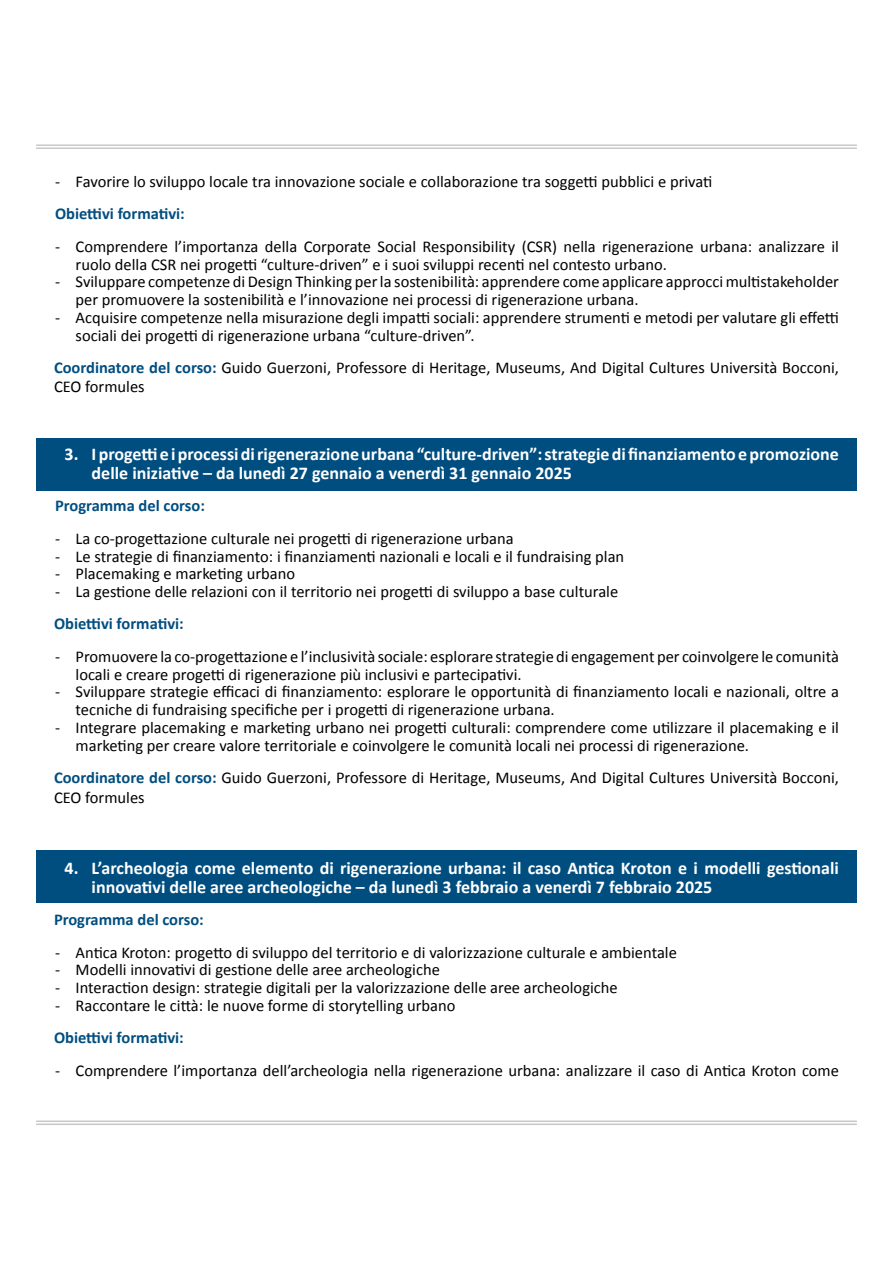
<style>
.page{position:relative;width:893px;height:1263px;background:#fff}
.page>*{position:absolute;margin:0;border:0;box-sizing:border-box;transform-origin:0 0}
.t1{font:700 18px/19.4px "Calibri";color:#fff}
.t2{font:16.5px/17.9px "Calibri";color:#000}
.t3{font:700 16.5px "Calibri";color:#004e80}
.s1{font-weight:700;color:#004e80}
</style>
<div class="page">
<hr style="left:36px;top:144px;width:821px;height:2px;background:#c7c8ca">
<hr style="left:36px;top:147px;width:821px;height:2px;background:#c7c8ca">
<hr style="left:36px;top:1120px;width:821px;height:2px;background:#c7c8ca">
<hr style="left:36px;top:1123px;width:821px;height:2px;background:#c7c8ca">
<div style="left:36px;top:850px;width:821px;height:53px;background:#004e80"></div>
<div style="left:36px;top:438px;width:821px;height:52px;background:#004e80"></div>
<p class="t2" style="left:55px;top:173px;width:659px">- Favorire lo sviluppo locale tra innovazione sociale e collaborazione tra soggetti pubblici e privati</p>
<p class="t3" style="left:55px;top:203px;width:131px">Obiettivi formativi:</p>
<p class="t2" style="left:76px;top:237px;width:765px;text-indent:-21px">- Comprendere l’importanza della Corporate Social Responsibility (CSR) nella rigenerazione urbana: analizzare il ruolo della CSR nei progetti “culture-driven” e i suoi sviluppi recenti nel contesto urbano.</p>
<p class="t2" style="left:76px;top:273px;width:765px;text-indent:-21px">- Sviluppare competenze di Design Thinking per la sostenibilità: apprendere come applicare approcci multistakeholder per promuovere la sostenibilità e l’innovazione nei processi di rigenerazione urbana.</p>
<p class="t2" style="left:76px;top:309px;width:765px;text-indent:-21px">- Acquisire competenze nella misurazione degli impatti sociali: apprendere strumenti e metodi per valutare gli effetti sociali dei progetti di rigenerazione urbana “culture-driven”.</p>
<p class="t2" style="left:54px;top:357px;width:786px;line-height:19.8px"><span class="s1">Coordinatore del corso:</span> Guido Guerzoni, Professore di Heritage, Museums, And Digital Cultures Università Bocconi,<br>CEO formules</p>
<p class="t1" style="left:92px;top:444px;width:749px;text-indent:-27px">3. I progetti e i processi di rigenerazione urbana “culture-driven”: strategie di finanziamento e promozione delle iniziative – da lunedì 27 gennaio a venerdì 31 gennaio 2025</p>
<p class="t3" style="left:55px;top:495px;width:151px">Programma del corso:</p>
<p class="t2" style="left:55px;top:529px;width:460px">- La co-progettazione culturale nei progetti di rigenerazione urbana</p>
<p class="t2" style="left:55px;top:547px;width:571px">- Le strategie di finanziamento: i finanziamenti nazionali e locali e il fundraising plan</p>
<p class="t2" style="left:55px;top:565px;width:242px">- Placemaking e marketing urbano</p>
<p class="t2" style="left:55px;top:583px;width:565px">- La gestione delle relazioni con il territorio nei progetti di sviluppo a base culturale</p>
<p class="t3" style="left:54px;top:613px;width:131px">Obiettivi formativi:</p>
<p class="t2" style="left:76px;top:647px;width:765px;text-indent:-21px">- Promuovere la co-progettazione e l’inclusività sociale: esplorare strategie di engagement per coinvolgere le comunità locali e creare progetti di rigenerazione più inclusivi e partecipativi.</p>
<p class="t2" style="left:76px;top:683px;width:765px;text-indent:-21px">- Sviluppare strategie efficaci di finanziamento: esplorare le opportunità di finanziamento locali e nazionali, oltre a tecniche di fundraising specifiche per i progetti di rigenerazione urbana.</p>
<p class="t2" style="left:76px;top:719px;width:765px;text-indent:-21px">- Integrare placemaking e marketing urbano nei progetti culturali: comprendere come utilizzare il placemaking e il marketing per creare valore territoriale e coinvolgere le comunità locali nei processi di rigenerazione.</p>
<p class="t2" style="left:54px;top:767px;width:786px;line-height:19.8px"><span class="s1">Coordinatore del corso:</span> Guido Guerzoni, Professore di Heritage, Museums, And Digital Cultures Università Bocconi,<br>CEO formules</p>
<p class="t1" style="left:92px;top:858px;width:749px;text-indent:-27px">4. L’archeologia come elemento di rigenerazione urbana: il caso Antica Kroton e i modelli gestionali innovativi delle aree archeologiche – da lunedì 3 febbraio a venerdì 7 febbraio 2025</p>
<p class="t3" style="left:54px;top:909px;width:151px">Programma del corso:</p>
<p class="t2" style="left:55px;top:943px;width:623px">- Antica Kroton: progetto di sviluppo del territorio e di valorizzazione culturale e ambientale</p>
<p class="t2" style="left:55px;top:961px;width:386px">- Modelli innovativi di gestione delle aree archeologiche</p>
<p class="t2" style="left:55px;top:979px;width:564px">- Interaction design: strategie digitali per la valorizzazione delle aree archeologiche</p>
<p class="t2" style="left:55px;top:997px;width:402px">- Raccontare le città: le nuove forme di storytelling urbano</p>
<p class="t3" style="left:54px;top:1027px;width:131px">Obiettivi formativi:</p>
<p class="t2" style="left:55px;top:1061px;width:785px">- Comprendere l’importanza dell’archeologia nella rigenerazione urbana: analizzare il caso di Antica Kroton come</p>
</div>
